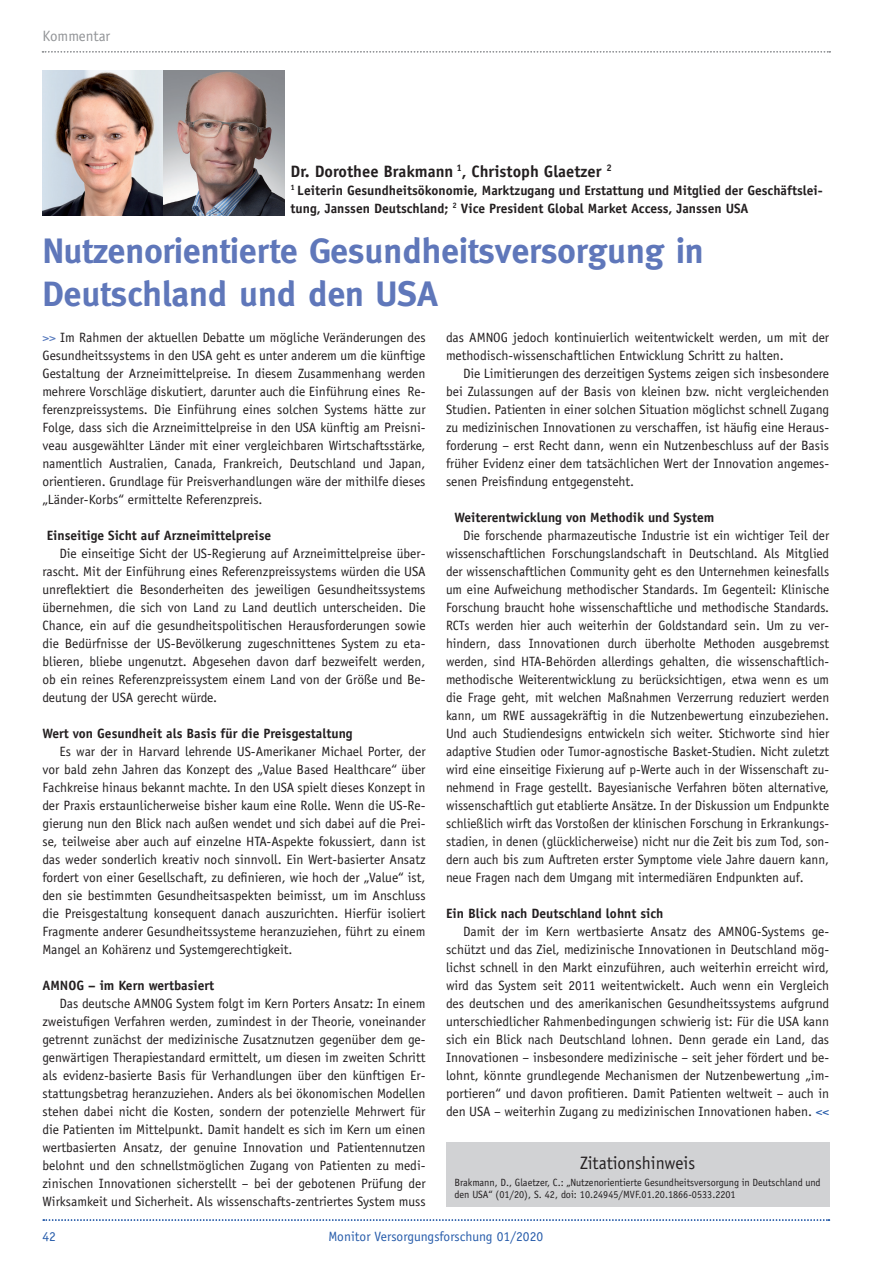
<style>
.page{position:relative;width:893px;height:1263px;background:#fff}
.page>*{position:absolute;margin:0;border:0;box-sizing:border-box;transform-origin:0 0}
.t1{font:700 35.25px/42.3px "Meta";color:#5f77ba}
.t2{font:18px "Officina Sans";color:#231f20}
.t3{font:700 16.5px "Officina Sans";color:#231f20}
.t4{font:15px "Officina Sans";color:#939598}
.t5{font:13.5px/18px "Officina Sans";color:#231f20;text-align:justify}
.t6{font:700 13.5px/18px "Officina Sans";color:#231f20}
.t7{font:13.5px "Officina Sans";color:#275caa}
.t8{font:10.5px/12.6px "Officina Sans";color:#231f20}
.s1{color:#5679bd}
.s2{color:#275caa}
</style>
<div class="page">
<svg style="left:43px;top:51px;width:787px;height:2px"></svg>
<svg style="left:43px;top:1219px;width:786px;height:2px"></svg>
<img style="left:42px;top:71px;width:242px;height:145px">
<div style="left:446px;top:1142px;width:383px;height:65px;background:#d1d2d4"></div>
<p class="t4" style="left:43px;top:27px;width:69px">Kommentar</p>
<p class="t3" style="left:291px;top:161px;width:323px">Dr. Dorothee Brakmann <sup>1</sup>, Christoph Glaetzer <sup>2</sup></p>
<p class="t6" style="left:291px;top:181px;width:534px"><sup>1</sup> Leiterin Gesundheitsökonomie, Marktzugang und Erstattung und Mitglied der Geschäftslei&shy;tung, Janssen Deutschland; <sup>2</sup> Vice President Global Market Access, Janssen USA</p>
<h1 class="t1" style="left:43px;top:230px;width:663px">Nutzenorientierte Gesundheitsversorgung in<br>Deutschland und den USA</h1>
<p class="t5" style="left:42px;top:328px;width:385px"><span class="s1">&gt;&gt;</span> Im Rahmen der aktuellen Debatte um mögliche Veränderungen des Gesundheitssystems in den USA geht es unter anderem um die künftige Gestaltung der Arzneimittelpreise. In diesem Zusammenhang werden mehrere Vorschläge diskutiert, darunter auch die Einführung eines Re&shy;ferenzpreissystems. Die Einführung eines solchen Systems hätte zur Folge, dass sich die Arzneimittelpreise in den USA künftig am Preisni&shy;veau ausgewählter Länder mit einer vergleichbaren Wirtschaftsstärke, namentlich Australien, Canada, Frankreich, Deutschland und Japan, orientieren. Grundlage für Preisverhandlungen wäre der mithilfe dieses „Länder-Korbs“ ermittelte Referenzpreis.</p>
<p class="t6" style="left:47px;top:526px;width:226px">Einseitige Sicht auf Arzneimittelpreise</p>
<p class="t5" style="left:42px;top:544px;width:385px;text-indent:17px">Die einseitige Sicht der US-Regierung auf Arzneimittelpreise über&shy;rascht. Mit der Einführung eines Referenzpreissystems würden die USA unreflektiert die Besonderheiten des jeweiligen Gesundheitssystems übernehmen, die sich von Land zu Land deutlich unterscheiden. Die Chance, ein auf die gesundheitspolitischen Herausforderungen sowie die Bedürfnisse der US-Bevölkerung zugeschnittenes System zu eta&shy;blieren, bliebe ungenutzt. Abgesehen davon darf bezweifelt werden, ob ein reines Referenzpreissystem einem Land von der Größe und Be&shy;deutung der USA gerecht würde.</p>
<p class="t6" style="left:42px;top:724px;width:312px">Wert von Gesundheit als Basis für die Preisgestaltung</p>
<p class="t5" style="left:42px;top:742px;width:385px;text-indent:17px">Es war der in Harvard lehrende US-Amerikaner Michael Porter, der vor bald zehn Jahren das Konzept des „Value Based Healthcare“ über Fachkreise hinaus bekannt machte. In den USA spielt dieses Konzept in der Praxis erstaunlicherweise bisher kaum eine Rolle. Wenn die US-Re&shy;gierung nun den Blick nach außen wendet und sich dabei auf die Prei&shy;se, teilweise aber auch auf einzelne HTA-Aspekte fokussiert, dann ist das weder sonderlich kreativ noch sinnvoll. Ein Wert-basierter Ansatz fordert von einer Gesellschaft, zu definieren, wie hoch der „Value“ ist, den sie bestimmten Gesundheitsaspekten beimisst, um im Anschluss die Preisgestaltung konsequent danach auszurichten. Hierfür isoliert Fragmente anderer Gesundheitssysteme heranzuziehen, führt zu einem Mangel an Kohärenz und Systemgerechtigkeit.</p>
<p class="t6" style="left:42px;top:976px;width:173px">AMNOG – im Kern wertbasiert</p>
<p class="t5" style="left:42px;top:994px;width:385px;text-indent:17px">Das deutsche AMNOG System folgt im Kern Porters Ansatz: In einem zweistufigen Verfahren werden, zumindest in der Theorie, voneinander getrennt zunächst der medizinische Zusatznutzen gegenüber dem ge&shy;genwärtigen Therapiestandard ermittelt, um diesen im zweiten Schritt als evidenz-basierte Basis für Verhandlungen über den künftigen Er&shy;stattungsbetrag heranzuziehen. Anders als bei ökonomischen Modellen stehen dabei nicht die Kosten, sondern der potenzielle Mehrwert für die Patienten im Mittelpunkt. Damit handelt es sich im Kern um einen wertbasierten Ansatz, der genuine Innovation und Patientennutzen belohnt und den schnellstmöglichen Zugang von Patienten zu medi&shy;zinischen Innovationen sicherstellt – bei der gebotenen Prüfung der Wirksamkeit und Sicherheit. Als wissenschafts-zentriertes System muss</p>
<p class="t5" style="left:446px;top:328px;width:385px">das AMNOG jedoch kontinuierlich weitentwickelt werden, um mit der methodisch-wissenschaftlichen Entwicklung Schritt zu halten.</p>
<p class="t5" style="left:446px;top:364px;width:385px;text-indent:17px">Die Limitierungen des derzeitigen Systems zeigen sich insbesondere bei Zulassungen auf der Basis von kleinen bzw. nicht vergleichenden Studien. Patienten in einer solchen Situation möglichst schnell Zugang zu medizinischen Innovationen zu verschaffen, ist häufig eine Heraus&shy;forderung – erst Recht dann, wenn ein Nutzenbeschluss auf der Basis früher Evidenz einer dem tatsächlichen Wert der Innovation angemes&shy;senen Preisfindung entgegensteht.</p>
<p class="t6" style="left:454px;top:508px;width:261px">Weiterentwicklung von Methodik und System</p>
<p class="t5" style="left:446px;top:526px;width:385px;text-indent:17px">Die forschende pharmazeutische Industrie ist ein wichtiger Teil der wissenschaftlichen Forschungslandschaft in Deutschland. Als Mitglied der wissenschaftlichen Community geht es den Unternehmen keinesfalls um eine Aufweichung methodischer Standards. Im Gegenteil: Klinische Forschung braucht hohe wissenschaftliche und methodische Standards.<br>RCTs werden hier auch weiterhin der Goldstandard sein. Um zu ver&shy;hindern, dass Innovationen durch überholte Methoden ausgebremst werden, sind HTA-Behörden allerdings gehalten, die wissenschaftlich&shy;methodische Weiterentwicklung zu berücksichtigen, etwa wenn es um die Frage geht, mit welchen Maßnahmen Verzerrung reduziert werden kann, um RWE aussagekräftig in die Nutzenbewertung einzubeziehen.<br>Und auch Studiendesigns entwickeln sich weiter. Stichworte sind hier adaptive Studien oder Tumor-agnostische Basket-Studien. Nicht zuletzt wird eine einseitige Fixierung auf p-Werte auch in der Wissenschaft zu&shy;nehmend in Frage gestellt. Bayesianische Verfahren böten alternative, wissenschaftlich gut etablierte Ansätze. In der Diskussion um Endpunkte schließlich wirft das Vorstoßen der klinischen Forschung in Erkrankungs&shy;stadien, in denen (glücklicherweise) nicht nur die Zeit bis zum Tod, son&shy;dern auch bis zum Auftreten erster Symptome viele Jahre dauern kann, neue Fragen nach dem Umgang mit intermediären Endpunkten auf.</p>
<p class="t6" style="left:446px;top:904px;width:219px">Ein Blick nach Deutschland lohnt sich</p>
<p class="t5" style="left:446px;top:922px;width:385px;text-indent:17px">Damit der im Kern wertbasierte Ansatz des AMNOG-Systems ge&shy;schützt und das Ziel, medizinische Innovationen in Deutschland mög&shy;lichst schnell in den Markt einzuführen, auch weiterhin erreicht wird, wird das System seit 2011 weitentwickelt. Auch wenn ein Vergleich des deutschen und des amerikanischen Gesundheitssystems aufgrund unterschiedlicher Rahmenbedingungen schwierig ist: Für die USA kann sich ein Blick nach Deutschland lohnen. Denn gerade ein Land, das Innovationen – insbesondere medizinische – seit jeher fördert und be&shy;lohnt, könnte grundlegende Mechanismen der Nutzenbewertung „im&shy;portieren“ und davon profitieren. Damit Patienten weltweit – auch in den USA – weiterhin Zugang zu medizinischen Innovationen haben. <span class="s2">&lt;&lt;</span></p>
<h2 class="t2" style="left:580px;top:1152px;width:117px">Zitationshinweis</h2>
<p class="t8" style="left:454px;top:1176px;width:368px">Brakmann, D., Glaetzer, C.: „Nutzenorientierte Gesundheitsversorgung in Deutschland und den USA“ (01/20), S. 42, doi: 10.24945/MVF.01.20.1866-0533.2201</p>
<p class="t7" style="left:43px;top:1228px;width:15px">42</p>
<p class="t7" style="left:329px;top:1228px;width:216px">Monitor Versorgungsforschung 01/2020</p>
</div>
